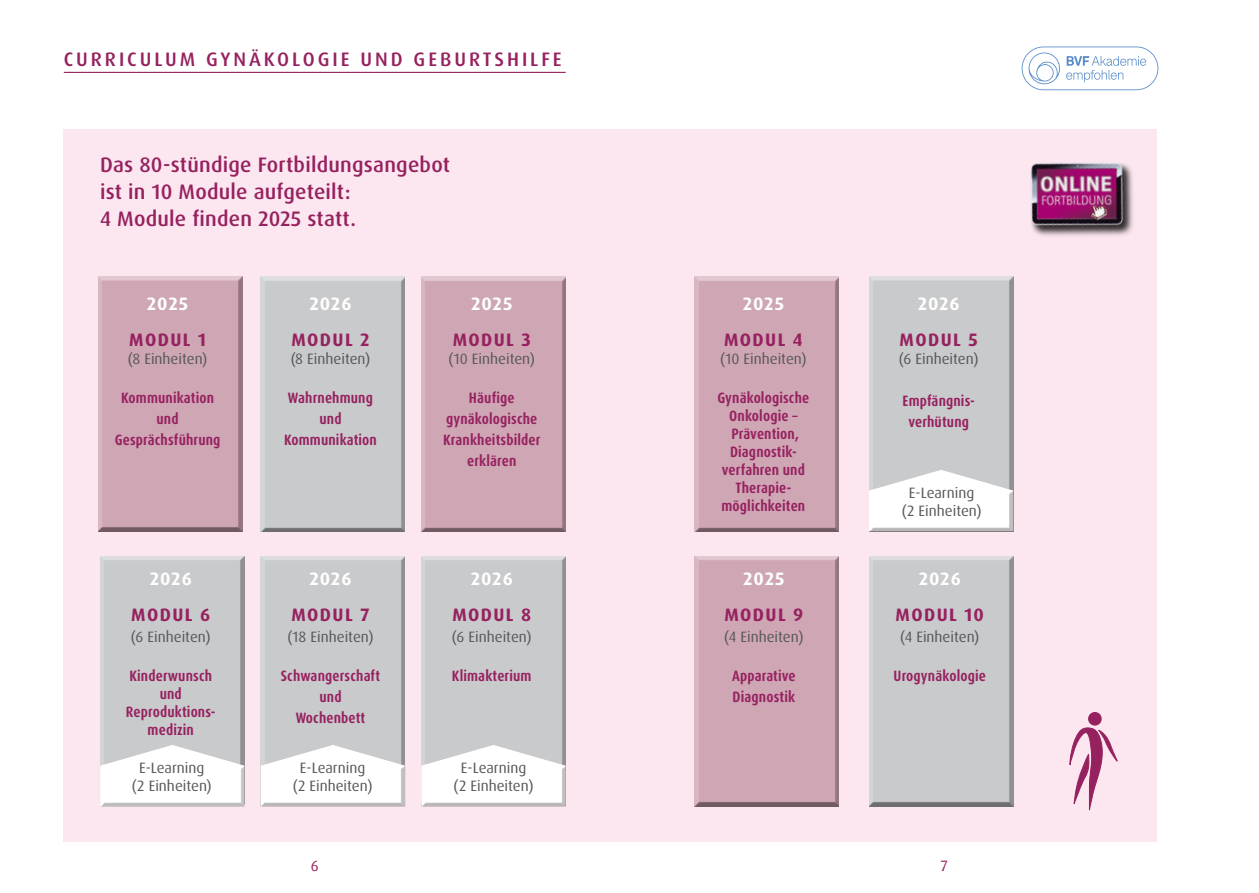
<style>
.page{position:relative;width:1259px;height:893px;background:#fff}
.page>*{position:absolute;margin:0;border:0;box-sizing:border-box;transform-origin:0 0}
.t1{font:500 21px "Dax Pro";letter-spacing:.01em;color:#96215f}
.t2{font:500 19.5px "Dax Pro";letter-spacing:.15em;color:#96215f}
.t3{font:700 18px "Dax Pro";letter-spacing:.08em;color:#96215f}
.t4{font:700 18px "Dax Pro";letter-spacing:.06em;color:#fff}
.t5{font:700 condensed 15px/21px "Dax Pro";letter-spacing:.01em;color:#96215f;text-align:center}
.t6{font:15px "Dax Pro";color:#57585a}
.t7{font:15px "Dax Pro";color:#96215f}
</style>
<div class="page">
<svg style="left:1021px;top:47px;width:137px;height:43px"></svg>
<div style="left:64px;top:130px;width:1093px;height:712px;background:#fce7f0"></div>
<div style="left:94px;top:275px;width:149px;height:257px;background:#231f20;opacity:.75"></div>
<div style="left:256px;top:275px;width:150px;height:257px;background:#231f20;opacity:.75"></div>
<div style="left:417px;top:275px;width:150px;height:257px;background:#231f20;opacity:.75"></div>
<div style="left:690px;top:275px;width:150px;height:257px;background:#231f20;opacity:.75"></div>
<div style="left:865px;top:275px;width:149px;height:257px;background:#231f20;opacity:.75"></div>
<div style="left:96px;top:554px;width:150px;height:250px;background:#231f20;opacity:.75"></div>
<div style="left:256px;top:554px;width:150px;height:253px;background:#231f20;opacity:.75"></div>
<div style="left:417px;top:554px;width:150px;height:253px;background:#231f20;opacity:.75"></div>
<div style="left:690px;top:554px;width:150px;height:253px;background:#231f20;opacity:.75"></div>
<div style="left:865px;top:554px;width:149px;height:253px;background:#231f20;opacity:.75"></div>
<div style="left:100px;top:745px;width:147px;height:63px;background:#fff;opacity:.38"></div>
<div style="left:100px;top:763px;width:147px;height:46px;background:#231f20;opacity:.42"></div>
<div style="left:868px;top:470px;width:147px;height:63px;background:#fff;opacity:.38"></div>
<div style="left:868px;top:488px;width:147px;height:46px;background:#231f20;opacity:.42"></div>
<div style="left:260px;top:745px;width:147px;height:63px;background:#fff;opacity:.38"></div>
<div style="left:260px;top:763px;width:147px;height:46px;background:#231f20;opacity:.42"></div>
<div style="left:421px;top:745px;width:147px;height:63px;background:#fff;opacity:.38"></div>
<div style="left:421px;top:763px;width:147px;height:46px;background:#231f20;opacity:.42"></div>
<img style="left:1031px;top:163px;width:102px;height:73px">
<div style="left:1088px;top:712px;width:13px;height:14px;background:#96215f;border-radius:50%"></div>
<svg style="left:1069px;top:727px;width:48px;height:83px"></svg>
<hr style="left:64px;top:72px;width:502px;height:1px;background:#96215f">
<p class="t2" style="left:64px;top:47px;width:499px">CURRICULUM GYNÄKOLOGIE UND GEBURTSHILFE</p>
<p class="t1" style="left:100px;top:152px;width:351px">Das 80-stündige Fortbildungsangebot</p>
<p class="t1" style="left:100px;top:179px;width:252px">ist in 10 Module aufgeteilt:</p>
<p class="t1" style="left:100px;top:206px;width:257px">4 Module finden 2025 statt.</p>
<p class="t4" style="left:147px;top:293px;width:43px">2025</p>
<p class="t3" style="left:129px;top:329px;width:78px">MODUL 1</p>
<p class="t6" style="left:128px;top:350px;width:81px">(8 Einheiten)</p>
<p class="t5" style="left:121px;top:388px;width:94px">Kommunikation</p>
<p class="t5" style="left:156px;top:409px;width:24px">und</p>
<p class="t5" style="left:115px;top:430px;width:107px">Gesprächsführung</p>
<p class="t4" style="left:150px;top:567px;width:44px">2026</p>
<p class="t3" style="left:131px;top:603px;width:80px">MODUL 6</p>
<p class="t6" style="left:131px;top:627px;width:81px">(6 Einheiten)</p>
<p class="t5" style="left:129px;top:665px;width:84px">Kinderwunsch</p>
<p class="t5" style="left:160px;top:683px;width:24px">und</p>
<p class="t5" style="left:126px;top:703px;width:91px;line-height:18px">Reproduktions&shy;medizin</p>
<p class="t6" style="left:139px;top:758px;width:67px">E-Learning</p>
<p class="t6" style="left:132px;top:776px;width:81px">(2 Einheiten)</p>
<p class="t4" style="left:309px;top:293px;width:44px">2026</p>
<p class="t3" style="left:291px;top:329px;width:80px">MODUL 2</p>
<p class="t6" style="left:291px;top:350px;width:81px">(8 Einheiten)</p>
<p class="t5" style="left:288px;top:388px;width:87px">Wahrnehmung</p>
<p class="t5" style="left:319px;top:409px;width:24px">und</p>
<p class="t5" style="left:284px;top:430px;width:94px">Kommunikation</p>
<p class="t4" style="left:309px;top:567px;width:44px">2026</p>
<p class="t3" style="left:291px;top:603px;width:79px">MODUL 7</p>
<p class="t6" style="left:287px;top:627px;width:88px">(18 Einheiten)</p>
<p class="t5" style="left:281px;top:665px;width:101px">Schwangerschaft und</p>
<p class="t5" style="left:296px;top:707px;width:71px">Wochenbett</p>
<p class="t6" style="left:300px;top:758px;width:67px">E-Learning</p>
<p class="t6" style="left:293px;top:776px;width:81px">(2 Einheiten)</p>
<p class="t4" style="left:471px;top:293px;width:43px">2025</p>
<p class="t3" style="left:453px;top:329px;width:80px">MODUL 3</p>
<p class="t6" style="left:448px;top:350px;width:88px">(10 Einheiten)</p>
<p class="t5" style="left:469px;top:388px;width:47px">Häufige</p>
<p class="t5" style="left:443px;top:409px;width:99px">gynäkologische<br>Krankheitsbilder erklären</p>
<p class="t4" style="left:471px;top:567px;width:44px">2026</p>
<p class="t3" style="left:452px;top:603px;width:80px">MODUL 8</p>
<p class="t6" style="left:452px;top:627px;width:81px">(6 Einheiten)</p>
<p class="t5" style="left:452px;top:665px;width:81px">Klimakterium</p>
<p class="t6" style="left:461px;top:758px;width:67px">E-Learning</p>
<p class="t6" style="left:454px;top:776px;width:81px">(2 Einheiten)</p>
<p class="t4" style="left:742px;top:293px;width:43px">2025</p>
<p class="t3" style="left:724px;top:329px;width:80px">MODUL 4</p>
<p class="t6" style="left:720px;top:350px;width:88px">(10 Einheiten)</p>
<p class="t5" style="left:717px;top:389px;width:93px;line-height:18px">Gynäkologische<br>Onkologie –</p>
<p class="t5" style="left:731px;top:424px;width:69px">Prävention,</p>
<p class="t5" style="left:730px;top:442px;width:68px">Diagnostik-</p>
<p class="t5" style="left:722px;top:460px;width:85px">verfahren und</p>
<p class="t5" style="left:735px;top:478px;width:57px">Therapie-</p>
<p class="t5" style="left:721px;top:496px;width:85px">möglichkeiten</p>
<p class="t4" style="left:743px;top:567px;width:43px">2025</p>
<p class="t3" style="left:724px;top:603px;width:80px">MODUL 9</p>
<p class="t6" style="left:724px;top:627px;width:81px">(4 Einheiten)</p>
<p class="t5" style="left:732px;top:665px;width:65px">Apparative</p>
<p class="t5" style="left:732px;top:686px;width:64px">Diagnostik</p>
<p class="t4" style="left:917px;top:293px;width:44px">2026</p>
<p class="t3" style="left:899px;top:329px;width:80px">MODUL 5</p>
<p class="t6" style="left:899px;top:350px;width:81px">(6 Einheiten)</p>
<p class="t5" style="left:902px;top:391px;width:74px">Empfängnis-</p>
<p class="t5" style="left:908px;top:412px;width:62px">verhütung</p>
<p class="t6" style="left:909px;top:484px;width:67px">E-Learning</p>
<p class="t6" style="left:901px;top:502px;width:81px">(2 Einheiten)</p>
<p class="t4" style="left:918px;top:567px;width:44px">2026</p>
<p class="t3" style="left:895px;top:603px;width:90px">MODUL 10</p>
<p class="t6" style="left:900px;top:627px;width:81px">(4 Einheiten)</p>
<p class="t5" style="left:893px;top:665px;width:94px">Urogynäkologie</p>
<p class="t7" style="left:311px;top:856px;width:9px">6</p>
<p class="t7" style="left:940px;top:856px;width:8px">7</p>
</div>
